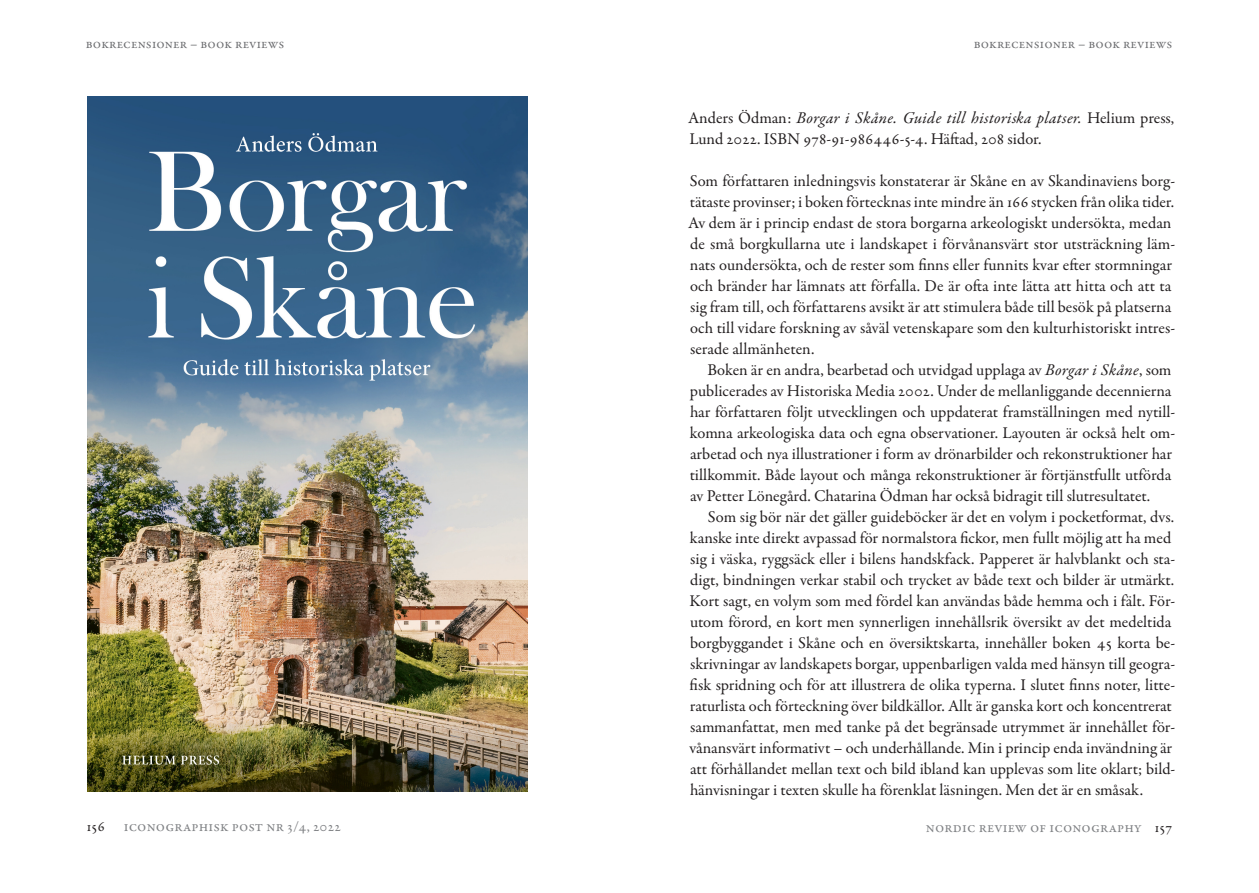
<style>
.page{position:relative;width:1259px;height:893px;background:#fff}
.page>*{position:absolute;margin:0;border:0;box-sizing:border-box;transform-origin:0 0}
.Brödtext_indrag{font:16.5px/21px "Garamond Premr Pro";color:#231f20}
.Brödtext{font:16.5px/21px "Garamond Premr Pro";color:#231f20}
.t1{font:15px "Garamond Premr Pro";letter-spacing:.01em;color:#808285}
.t2{font:15px "Garamond Premr Pro";color:#231f20}
.t3{font:13.5px "Garamond Premr Pro";letter-spacing:.01em;color:#6c6d70}
.s1{font-style:italic}
.s2{color:#231f20}
</style>
<div class="page">
<img style="left:87px;top:97px;width:441px;height:695px">
<p class="t3" style="left:86px;top:35px;width:200px">bokrecensioner – book reviews</p>
<p class="t2" style="left:87px;top:817px;width:20px">156</p>
<p class="t1" style="left:124px;top:817px;width:219px">iconographisk post nr 3/4, 2022</p>
<p class="t3" style="left:973px;top:36px;width:200px">bokrecensioner – book reviews</p>
<p class="Brödtext" style="left:688px;top:108px;width:487px">Anders Ödman: <span class="s1">Borgar i Skåne. Guide till historiska platser.</span> Helium press,<br>Lund 2022. ISBN 978-91-986446-5-4. Häftad, 208 sidor.</p>
<p class="Brödtext" style="left:688px;top:171px;width:488px">Som författaren inledningsvis konstaterar är Skåne en av Skandinaviens borg&shy;tätaste provinser; i boken förtecknas inte mindre än 166 stycken från olika tider.<br>Av dem är i princip endast de stora borgarna arkeologiskt undersökta, medan de små borgkullarna ute i landskapet i förvånansvärt stor utsträckning läm&shy;nats oundersökta, och de rester som finns eller funnits kvar efter stormningar och bränder har lämnats att förfalla. De är ofta inte lätta att hitta och att ta sig fram till, och författarens avsikt är att stimulera både till besök på platserna och till vidare forskning av såväl vetenskapare som den kulturhistoriskt intres&shy;serade allmänheten.</p>
<p class="Brödtext_indrag" style="left:690px;top:360px;width:487px;text-indent:18px">Boken är en andra, bearbetad och utvidgad upplaga av <span class="s1">Borgar i Skåne</span>, som publicerades av Historiska Media 2002. Under de mellanliggande decennierna har författaren följt utvecklingen och uppdaterat framställningen med nytill&shy;komna arkeologiska data och egna observationer. Layouten är också helt om&shy;arbetad och nya illustrationer i form av drönarbilder och rekonstruktioner har tillkommit. Både layout och många rekonstruktioner är förtjänstfullt utförda av Petter Lönegård. Chatarina Ödman har också bidragit till slutresultatet.</p>
<p class="Brödtext_indrag" style="left:689px;top:507px;width:487px;text-indent:18px">Som sig bör när det gäller guideböcker är det en volym i pocketformat, dvs. kanske inte direkt avpassad för normalstora fickor, men fullt möjlig att ha med sig i väska, ryggsäck eller i bilens handskfack. Papperet är halvblankt och sta&shy;digt, bindningen verkar stabil och trycket av både text och bilder är utmärkt.<br>Kort sagt, en volym som med fördel kan användas både hemma och i fält. För&shy;utom förord, en kort men synnerligen innehållsrik översikt av det medeltida borgbyggandet i Skåne och en översiktskarta, innehåller boken 45 korta be&shy;skrivningar av landskapets borgar, uppenbarligen valda med hänsyn till geogra&shy;fisk spridning och för att illustrera de olika typerna. I slutet finns noter, litte&shy;raturlista och förteckning över bildkällor. Allt är ganska kort och koncentrerat sammanfattat, men med tanke på det begränsade utrymmet är innehållet för&shy;vånansvärt informativt – och underhållande. Min i princip enda invändning är att förhållandet mellan text och bild ibland kan upplevas som lite oklart; bild&shy;hänvisningar i texten skulle ha förenklat läsningen. Men det är en småsak.</p>
<p class="t1" style="left:926px;top:818px;width:248px">nordic review of iconography <span class="s2">157</span></p>
</div>
